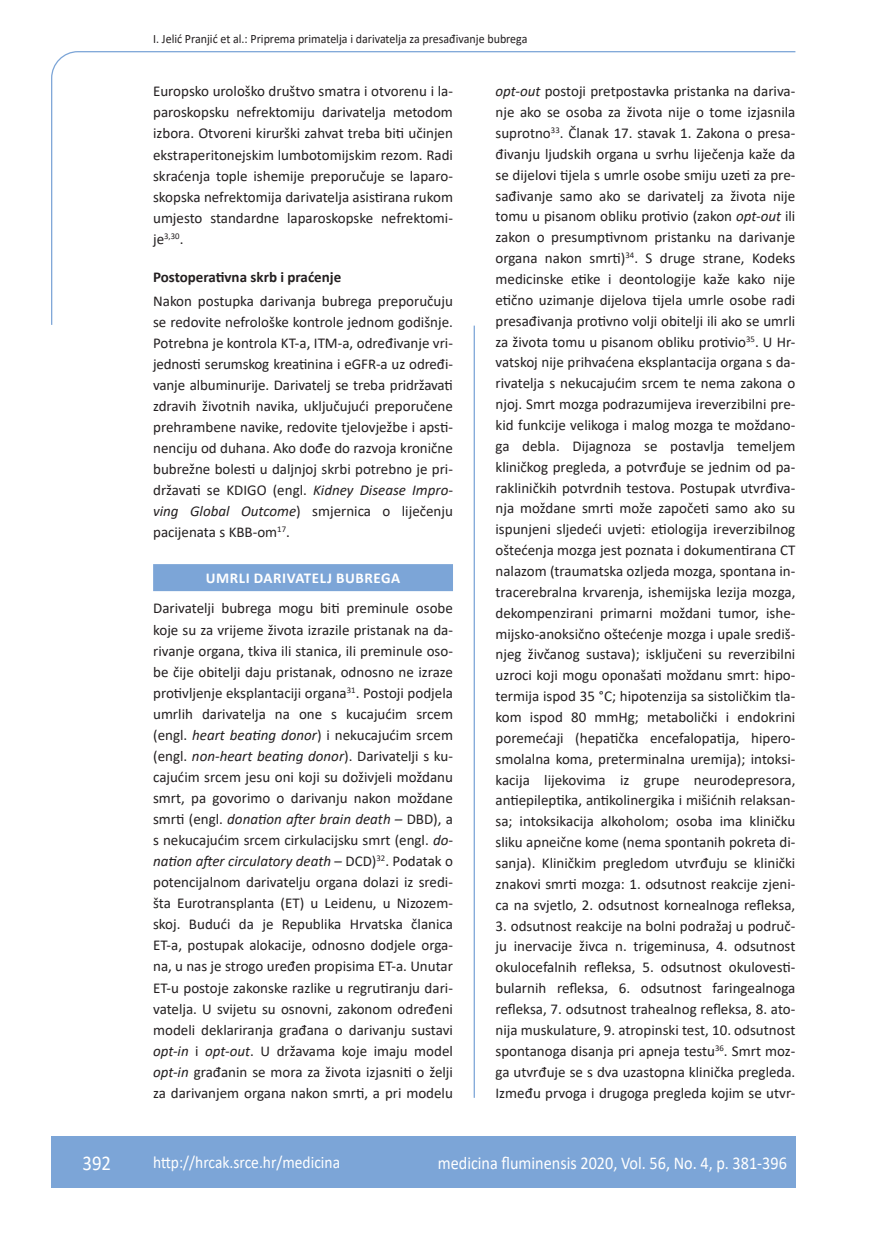
<style>
.page{position:relative;width:872px;height:1234px;background:#fff}
.page>*{position:absolute;margin:0;border:0;box-sizing:border-box;transform-origin:0 0}
.t1{font:21px "Calibri";color:#fff;scale:.9 1}
.t2{font:18px "Calibri";color:#fff;scale:.9 1}
.t3{font:17.25px "Calibri";color:#fff;scale:.9 1}
.osnovni_tekst{font:15px/20.9px "Calibri";color:#231f20;text-align:justify}
.podnaslov{font:700 15px "Calibri";color:#231f20}
.naslov_ruler{font:700 15px "Calibri";letter-spacing:.04em;color:#fff}
.glava{font:12.75px "Calibri";color:#231f20;scale:.94 1}
.osnovni_tekst-2{font:8.7px "Calibri";color:#231f20}
.s1{font-size:15px}
.s2{font-style:italic}
</style>
<div class="page">
<svg style="left:51px;top:51px;width:745px;height:274px"></svg>
<hr style="left:473px;top:325px;width:2px;height:772px;background:#7ca5d7">
<div style="left:51px;top:1135px;width:744px;height:51px;background:#7ca5d7"></div>
<div style="left:153px;top:564px;width:300px;height:27px;background:#7ca5d7"></div>
<p class="glava" style="left:153px;top:29px;width:400px">I. Jelić Pranjić et al.: Priprema primatelja i darivatelja za presađivanje bubrega</p>
<p class="osnovni_tekst" style="left:153px;top:80px;width:301px">Europsko urološko društvo smatra i otvorenu i la&shy;paroskopsku nefrektomiju darivatelja metodom izbora. Otvoreni kirurški zahvat treba biti učinjen ekstraperitonejskim lumbotomijskim rezom. Radi skraćenja tople ishemije preporučuje se laparo&shy;skopska nefrektomija darivatelja asistirana rukom umjesto standardne laparoskopske nefrektomi-</p>
<p class="osnovni_tekst-2" style="left:153px;top:230px;width:32px"><span class="s1">je</span>3,30<span class="s1">.</span></p>
<p class="podnaslov" style="left:153px;top:266px;width:190px">Postoperativna skrb i praćenje</p>
<p class="osnovni_tekst" style="left:153px;top:290px;width:301px">Nakon postupka darivanja bubrega preporučuju se redovite nefrološke kontrole jednom godišnje.<br>Potrebna je kontrola KT-a, ITM-a, određivanje vri&shy;jednosti serumskog kreatinina i eGFR-a uz određi&shy;vanje albuminurije. Darivatelj se treba pridržavati zdravih životnih navika, uključujući preporučene prehrambene navike, redovite tjelovježbe i apsti&shy;nenciju od duhana. Ako dođe do razvoja kronične bubrežne bolesti u daljnjoj skrbi potrebno je pri&shy;državati se KDIGO (engl. <span class="s2">Kidney Disease Impro&shy;ving Global Outcome</span>) smjernica o liječenju pacijenata s KBB-om<sup>17</sup>.</p>
<p class="naslov_ruler" style="left:206px;top:567px;width:196px">UMRLI DARIVATELJ BUBREGA</p>
<p class="osnovni_tekst" style="left:153px;top:597px;width:301px">Darivatelji bubrega mogu biti preminule osobe koje su za vrijeme života izrazile pristanak na da&shy;rivanje organa, tkiva ili stanica, ili preminule oso&shy;be čije obitelji daju pristanak, odnosno ne izraze protivljenje eksplantaciji organa<sup>31</sup>. Postoji podjela umrlih darivatelja na one s kucajućim srcem (engl. <span class="s2">heart beating donor</span>) i nekucajućim srcem (engl. <span class="s2">non-heart beating donor</span>). Darivatelji s ku&shy;cajućim srcem jesu oni koji su doživjeli moždanu smrt, pa govorimo o darivanju nakon moždane smrti (engl. <span class="s2">donation after brain death –</span> DBD), a s nekucajućim srcem cirkulacijsku smrt (engl. <span class="s2">do&shy;nation after circulatory death</span> – DCD)<sup>32</sup>. Podatak o potencijalnom darivatelju organa dolazi iz sredi&shy;šta Eurotransplanta (ET) u Leidenu, u Nizozem&shy;skoj. Budući da je Republika Hrvatska članica ET-a, postupak alokacije, odnosno dodjele orga&shy;na, u nas je strogo uređen propisima ET-a. Unutar ET-u postoje zakonske razlike u regrutiranju dari&shy;vatelja. U svijetu su osnovni, zakonom određeni modeli deklariranja građana o darivanju sustavi <span class="s2">opt-in</span> i <span class="s2">opt-out</span>. U državama koje imaju model <span class="s2">opt-in</span> građanin se mora za života izjasniti o želji za darivanjem organa nakon smrti, a pri modelu</p>
<p class="osnovni_tekst" style="left:495px;top:81px;width:301px"><span class="s2">opt-out</span> postoji pretpostavka pristanka na dariva&shy;nje ako se osoba za života nije o tome izjasnila suprotno<sup>33</sup>. Članak 17. stavak 1. Zakona o presa&shy;đivanju ljudskih organa u svrhu liječenja kaže da se dijelovi tijela s umrle osobe smiju uzeti za pre&shy;sađivanje samo ako se darivatelj za života nije tomu u pisanom obliku protivio (zakon <span class="s2">opt-out</span> ili zakon o presumptivnom pristanku na darivanje organa nakon smrti)<sup>34</sup>. S druge strane, Kodeks medicinske etike i deontologije kaže kako nije etično uzimanje dijelova tijela umrle osobe radi presađivanja protivno volji obitelji ili ako se umrli za života tomu u pisanom obliku protivio<sup>35</sup>. U Hr&shy;vatskoj nije prihvaćena eksplantacija organa s da&shy;rivatelja s nekucajućim srcem te nema zakona o njoj. Smrt mozga podrazumijeva ireverzibilni pre&shy;kid funkcije velikoga i malog mozga te moždano&shy;ga debla. Dijagnoza se postavlja temeljem kliničkog pregleda, a potvrđuje se jednim od pa&shy;rakliničkih potvrdnih testova. Postupak utvrđiva&shy;nja moždane smrti može započeti samo ako su ispunjeni sljedeći uvjeti: etiologija ireverzibilnog oštećenja mozga jest poznata i dokumentirana CT nalazom (traumatska ozljeda mozga, spontana in&shy;tracerebralna krvarenja, ishemijska lezija mozga, dekompenzirani primarni moždani tumor, ishe&shy;mijsko-anoksično oštećenje mozga i upale središ&shy;njeg živčanog sustava); isključeni su reverzibilni uzroci koji mogu oponašati moždanu smrt: hipo&shy;termija ispod 35 °C; hipotenzija sa sistoličkim tla&shy;kom ispod 80 mmHg; metabolički i endokrini poremećaji (hepatička encefalopatija, hipero&shy;smolalna koma, preterminalna uremija); intoksi&shy;kacija lijekovima iz grupe neurodepresora, antiepileptika, antikolinergika i mišićnih relaksan&shy;sa; intoksikacija alkoholom; osoba ima kliničku sliku apneične kome (nema spontanih pokreta di&shy;sanja). Kliničkim pregledom utvrđuju se klinički znakovi smrti mozga: 1. odsutnost reakcije zjeni&shy;ca na svjetlo, 2. odsutnost kornealnoga refleksa,</p>
<p class="osnovni_tekst" style="left:495px;top:914px;width:301px">3. odsutnost reakcije na bolni podražaj u područ&shy;ju inervacije živca n. trigeminusa, 4. odsutnost okulocefalnih refleksa, 5. odsutnost okulovesti&shy;bularnih refleksa, 6. odsutnost faringealnoga refleksa, 7. odsutnost trahealnog refleksa, 8. ato&shy;nija muskulature, 9. atropinski test, 10. odsutnost spontanoga disanja pri apneja testu<sup>36</sup>. Smrt moz&shy;ga utvrđuje se s dva uzastopna klinička pregleda.<br>Između prvoga i drugoga pregleda kojim se utvr-</p>
<p class="t1" style="left:82px;top:1147px;width:33px">392</p>
<p class="t3" style="left:153px;top:1149px;width:209px">http://hrcak.srce.hr/medicina</p>
<p class="t2" style="left:438px;top:1149px;width:389px">medicina fluminensis 2020, Vol. 56, No. 4, p. 381-396</p>
</div>
